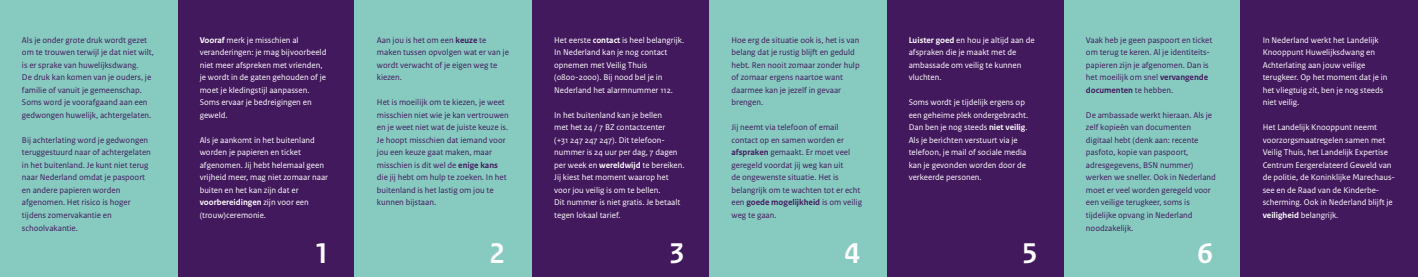
<style>
.page{position:relative;width:1418px;height:277px;background:#fff}
.page>*{position:absolute;margin:0;border:0;box-sizing:border-box;transform-origin:0 0}
.t1{font:700 30px "Rijksoverheid Sans Heading";color:#fff}
.t2{font:8.75px/12.5px "Rijksoverheid Sans Text";color:#43195d}
.t3{font:8.75px/12.5px "Rijksoverheid Sans Text";color:#fff}
.s1{font-weight:700}
</style>
<div class="page">
<div style="left:1063px;top:0;width:177px;height:276px;background:#86cac0"></div>
<div style="left:886px;top:0;width:177px;height:276px;background:#43195d"></div>
<div style="left:1240px;top:0;width:177px;height:276px;background:#43195d"></div>
<div style="left:531px;top:0;width:178px;height:276px;background:#43195d"></div>
<div style="left:177px;top:0;width:177px;height:276px;background:#43195d"></div>
<div style="left:709px;top:0;width:177px;height:276px;background:#86cac0"></div>
<div style="left:354px;top:0;width:177px;height:276px;background:#86cac0"></div>
<div style="left:0;top:0;width:177px;height:276px;background:#86cac0"></div>
<p class="t2" style="left:22px;top:34px;width:134px">Als je onder grote druk wordt gezet om te trouwen terwijl je dat niet wilt, is er sprake van huwelijksdwang.<br>De druk kan komen van je ouders, je familie of vanuit je gemeenschap.<br>Soms word je voorafgaand aan een gedwongen huwelijk, achtergelaten.</p>
<p class="t2" style="left:22px;top:134px;width:130px">Bij achterlating word je gedwongen teruggestuurd naar of achtergelaten in het buitenland. Je kunt niet terug naar Nederland omdat je paspoort en andere papieren worden afgenomen. Het risico is hoger tijdens zomervakantie en schoolvakantie.</p>
<p class="t3" style="left:200px;top:34px;width:128px"><span class="s1">Vooraf</span> merk je misschien al veranderingen: je mag bijvoorbeeld niet meer afspreken met vrienden, je wordt in de gaten gehouden of je moet je kledingstijl aanpassen.<br>Soms ervaar je bedreigingen en geweld.</p>
<p class="t3" style="left:200px;top:134px;width:130px">Als je aankomt in het buitenland worden je papieren en ticket afgenomen. Jij hebt helemaal geen vrijheid meer, mag niet zomaar naar buiten en het kan zijn dat er <span class="s1">voorbereidingen</span> zijn voor een (trouw)ceremonie.</p>
<p class="t2" style="left:377px;top:34px;width:133px">Aan jou is het om een <span class="s1">keuze</span> te maken tussen opvolgen wat er van je wordt verwacht of je eigen weg te kiezen.</p>
<p class="t2" style="left:377px;top:96px;width:133px">Het is moeilijk om te kiezen, je weet misschien niet wie je kan vertrouwen en je weet niet wat de juiste keuze is.<br>Je hoopt misschien dat iemand voor jou een keuze gaat maken, maar misschien is dit wel de <span class="s1">enige kans </span>die jij hebt om hulp te zoeken. In het buitenland is het lastig om jou te kunnen bijstaan.</p>
<p class="t3" style="left:554px;top:34px;width:131px">Het eerste <span class="s1">contact</span> is heel belangrijk.<br>In Nederland kan je nog contact opnemen met Veilig Thuis (0800-2000). Bij nood bel je in<br>Nederland het alarmnummer 112.</p>
<p class="t3" style="left:554px;top:109px;width:132px">In het buitenland kan je bellen<br>met het 24 / 7 BZ contactcenter<br>(+31 247 247 247). Dit telefoon&shy;nummer is 24 uur per dag, 7 dagen per week en <span class="s1">wereldwijd</span> te bereiken.<br>Jij kiest het moment waarop het voor jou veilig is om te bellen.<br>Dit nummer is niet gratis. Je betaalt tegen lokaal tarief.</p>
<p class="t2" style="left:731px;top:34px;width:130px">Hoe erg de situatie ook is, het is van belang dat je rustig blijft en geduld hebt. Ren nooit zomaar zonder hulp of zomaar ergens naartoe want daarmee kan je jezelf in gevaar brengen.</p>
<p class="t2" style="left:731px;top:121px;width:132px">Jij neemt via telefoon of email contact op en samen worden er <span class="s1">afspraken</span> gemaakt. Er moet veel geregeld voordat jij weg kan uit<br>de ongewenste situatie. Het is belangrijk om te wachten tot er echt een <span class="s1">goede mogelijkheid</span> is om veilig weg te gaan.</p>
<p class="t3" style="left:908px;top:34px;width:127px"><span class="s1">Luister goed</span> en hou je altijd aan de afspraken die je maakt met de ambassade om veilig te kunnen vluchten.</p>
<p class="t3" style="left:908px;top:96px;width:121px">Soms wordt je tijdelijk ergens op een geheime plek ondergebracht.<br>Dan ben je nog steeds <span class="s1">niet veilig</span>.<br>Als je berichten verstuurt via je telefoon, je mail of sociale media kan je gevonden worden door de verkeerde personen.</p>
<p class="t2" style="left:1085px;top:34px;width:128px">Vaak heb je geen paspoort en ticket om terug te keren. Al je identiteits&shy;papieren zijn je afgenomen. Dan is het moeilijk om snel <span class="s1">vervangende documenten</span> te hebben.</p>
<p class="t2" style="left:1085px;top:109px;width:131px">De ambassade werkt hieraan. Als je zelf kopieën van documenten digitaal hebt (denk aan: recente pasfoto, kopie van paspoort, adresgegevens, BSN nummer) werken we sneller. Ook in Nederland moet er veel worden geregeld voor een veilige terugkeer, soms is tijdelijke opvang in Nederland noodzakelijk.</p>
<p class="t1" style="left:314px;top:236px;width:17px">1</p>
<p class="t1" style="left:489px;top:236px;width:17px">2</p>
<p class="t1" style="left:669px;top:236px;width:17px">3</p>
<p class="t1" style="left:844px;top:236px;width:17px">4</p>
<p class="t1" style="left:1022px;top:236px;width:17px">5</p>
<p class="t1" style="left:1197px;top:236px;width:17px">6</p>
<p class="t3" style="left:1262px;top:34px;width:126px">In Nederland werkt het Landelijk<br>Knooppunt Huwelijksdwang en<br>Achterlating aan jouw veilige terugkeer. Op het moment dat je in het vliegtuig zit, ben je nog steeds niet veilig.</p>
<p class="t3" style="left:1262px;top:121px;width:134px">Het Landelijk Knooppunt neemt voorzorgsmaatregelen samen met Veilig Thuis, het Landelijk Expertise Centrum Eergerelateerd Geweld van de politie, de Koninklijke Marechaus&shy;see en de Raad van de Kinderbe&shy;scherming. Ook in Nederland blijft je <span class="s1">veiligheid</span> belangrijk.</p>
</div>
